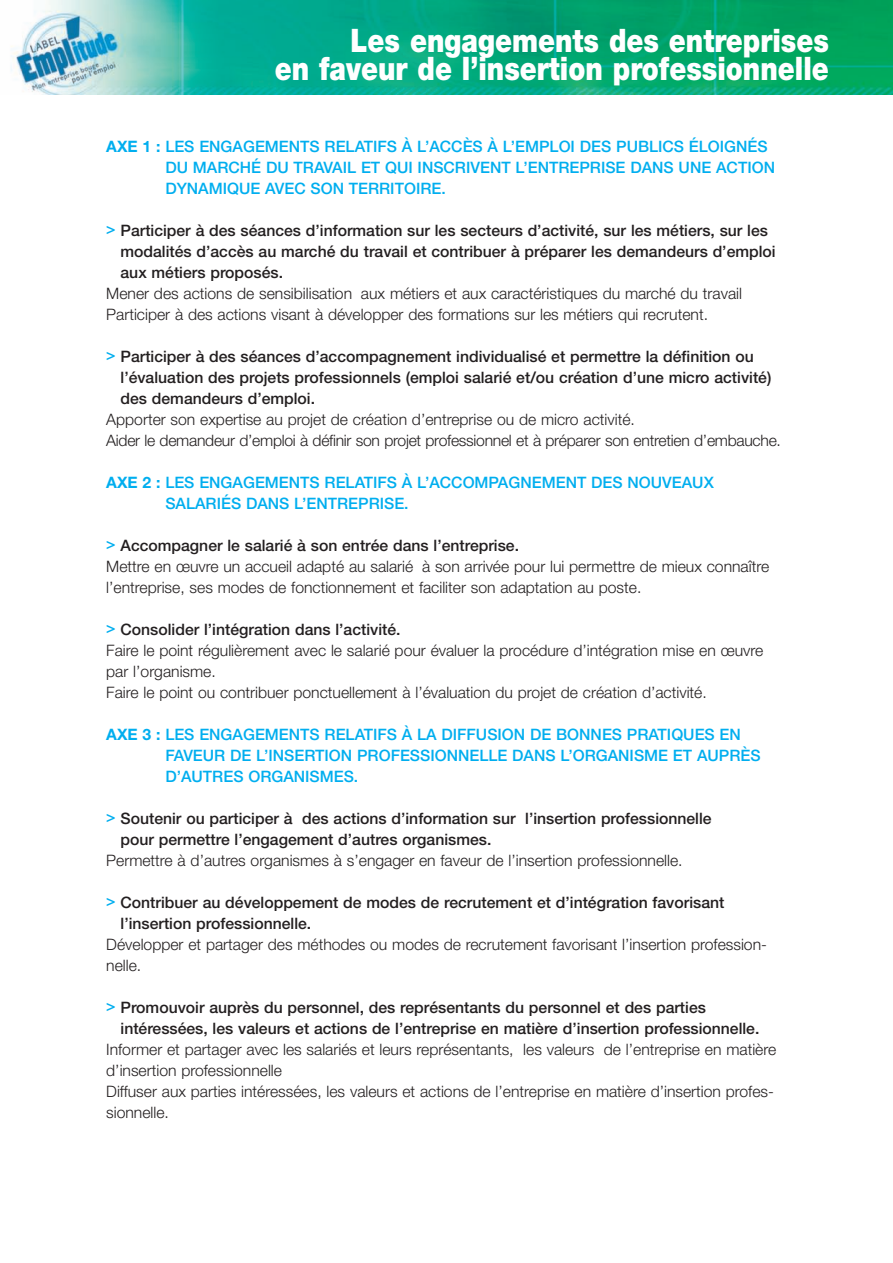
<style>
.page{position:relative;width:893px;height:1263px;background:#fff}
.page>*{position:absolute;margin:0;border:0;box-sizing:border-box;transform-origin:0 0}
.t1{font:900 32.4px/28.5px "Helvetica Neue";color:#fff;text-align:right;scale:.83 1}
.t2{font:300 15.75px/21px "Helvetica Neue";color:#231f20}
.t3{font:500 15.75px "Helvetica Neue";color:#231f20}
.t4{font:500 15.75px/21px "Helvetica Neue";color:#00aeef}
.s1{font-weight:700}
.s2{color:#00aeef}
.s3{font-weight:500;color:#00aeef}
.s4{font-weight:500}
</style>
<div class="page">
<img style="left:11px;top:0;width:881px;height:94px">
<p class="t1" style="left:275px;top:26px;width:669px">Les engagements des entreprises<br>en faveur de l’insertion professionnelle</p>
<p class="t4" style="left:165px;top:135px;width:611px;text-indent:-59px"><span class="s1">AXE 1 :</span> LES ENGAGEMENTS RELATIFS À L’ACCÈS À L’EMPLOI DES PUBLICS ÉLOIGNÉS<br>DU MARCHÉ DU TRAVAIL ET QUI INSCRIVENT L’ENTREPRISE DANS UNE ACTION<br>DYNAMIQUE AVEC SON TERRITOIRE.</p>
<p class="t3" style="left:106px;top:221px;width:663px"><span class="s2">&gt;</span> Participer à des séances d’information sur les secteurs d’activité, sur les métiers, sur les</p>
<p class="t3" style="left:121px;top:242px;width:657px">modalités d’accès au marché du travail et contribuer à préparer les demandeurs d’emploi</p>
<p class="t3" style="left:121px;top:263px;width:164px">aux métiers proposés.</p>
<p class="t2" style="left:106px;top:282px;width:637px">Mener des actions de sensibilisation aux métiers et aux caractéristiques du marché du travail</p>
<p class="t2" style="left:106px;top:303px;width:603px">Participer à des actions visant à développer des formations sur les métiers qui recrutent.</p>
<p class="t3" style="left:106px;top:347px;width:649px"><span class="s2">&gt;</span> Participer à des séances d’accompagnement individualisé et permettre la définition ou</p>
<p class="t3" style="left:121px;top:368px;width:652px">l’évaluation des projets professionnels (emploi salarié et/ou création d’une micro activité)</p>
<p class="t3" style="left:121px;top:389px;width:196px">des demandeurs d’emploi.</p>
<p class="t2" style="left:106px;top:408px;width:530px">Apporter son expertise au projet de création d’entreprise ou de micro activité.</p>
<p class="t2" style="left:106px;top:429px;width:676px">Aider le demandeur d’emploi à définir son projet professionnel et à préparer son entretien d’embauche.</p>
<p class="t4" style="left:165px;top:471px;width:550px;text-indent:-59px"><span class="s1">AXE 2 :</span> LES ENGAGEMENTS RELATIFS À L’ACCOMPAGNEMENT DES NOUVEAUX<br>SALARIÉS DANS L’ENTREPRISE.</p>
<p class="t2" style="left:106px;top:534px;width:664px"><span class="s3">&gt;</span> <span class="s4">Accompagner le salarié à son entrée dans l’entreprise.<br></span>Mettre en œuvre un accueil adapté au salarié à son arrivée pour lui permettre de mieux connaître l’entreprise, ses modes de fonctionnement et faciliter son adaptation au poste.</p>
<p class="t2" style="left:106px;top:618px;width:658px"><span class="s3">&gt;</span> <span class="s4">Consolider l’intégration dans l’activité.<br></span>Faire le point régulièrement avec le salarié pour évaluer la procédure d’intégration mise en œuvre par l’organisme.<br>Faire le point ou contribuer ponctuellement à l’évaluation du projet de création d’activité.</p>
<p class="t4" style="left:165px;top:723px;width:597px;text-indent:-59px"><span class="s1">AXE 3 :</span> LES ENGAGEMENTS RELATIFS À LA DIFFUSION DE BONNES PRATIQUES EN<br>FAVEUR DE L’INSERTION PROFESSIONNELLE DANS L’ORGANISME ET AUPRÈS<br>D’AUTRES ORGANISMES.</p>
<p class="t3" style="left:106px;top:809px;width:607px"><span class="s2">&gt;</span> Soutenir ou participer à des actions d’information sur l’insertion professionnelle</p>
<p class="t3" style="left:121px;top:830px;width:372px">pour permettre l’engagement d’autres organismes.</p>
<p class="t2" style="left:106px;top:849px;width:578px">Permettre à d’autres organismes à s’engager en faveur de l’insertion professionnelle.</p>
<p class="t3" style="left:106px;top:893px;width:620px"><span class="s2">&gt;</span> Contribuer au développement de modes de recrutement et d’intégration favorisant</p>
<p class="t3" style="left:121px;top:913px;width:192px">l’insertion professionnelle.</p>
<p class="t2" style="left:106px;top:933px;width:662px">Développer et partager des méthodes ou modes de recrutement favorisant l’insertion profession-</p>
<p class="t2" style="left:106px;top:954px;width:37px">nelle.</p>
<p class="t3" style="left:106px;top:997px;width:601px"><span class="s2">&gt;</span> Promouvoir auprès du personnel, des représentants du personnel et des parties</p>
<p class="t3" style="left:121px;top:1018px;width:640px">intéressées, les valeurs et actions de l’entreprise en matière d’insertion professionnelle.</p>
<p class="t2" style="left:106px;top:1038px;width:671px">Informer et partager avec les salariés et leurs représentants, les valeurs de l’entreprise en matière</p>
<p class="t2" style="left:106px;top:1059px;width:177px">d’insertion professionnelle</p>
<p class="t2" style="left:106px;top:1080px;width:669px">Diffuser aux parties intéressées, les valeurs et actions de l’entreprise en matière d’insertion profes-</p>
<p class="t2" style="left:106px;top:1101px;width:64px">sionnelle.</p>
</div>
